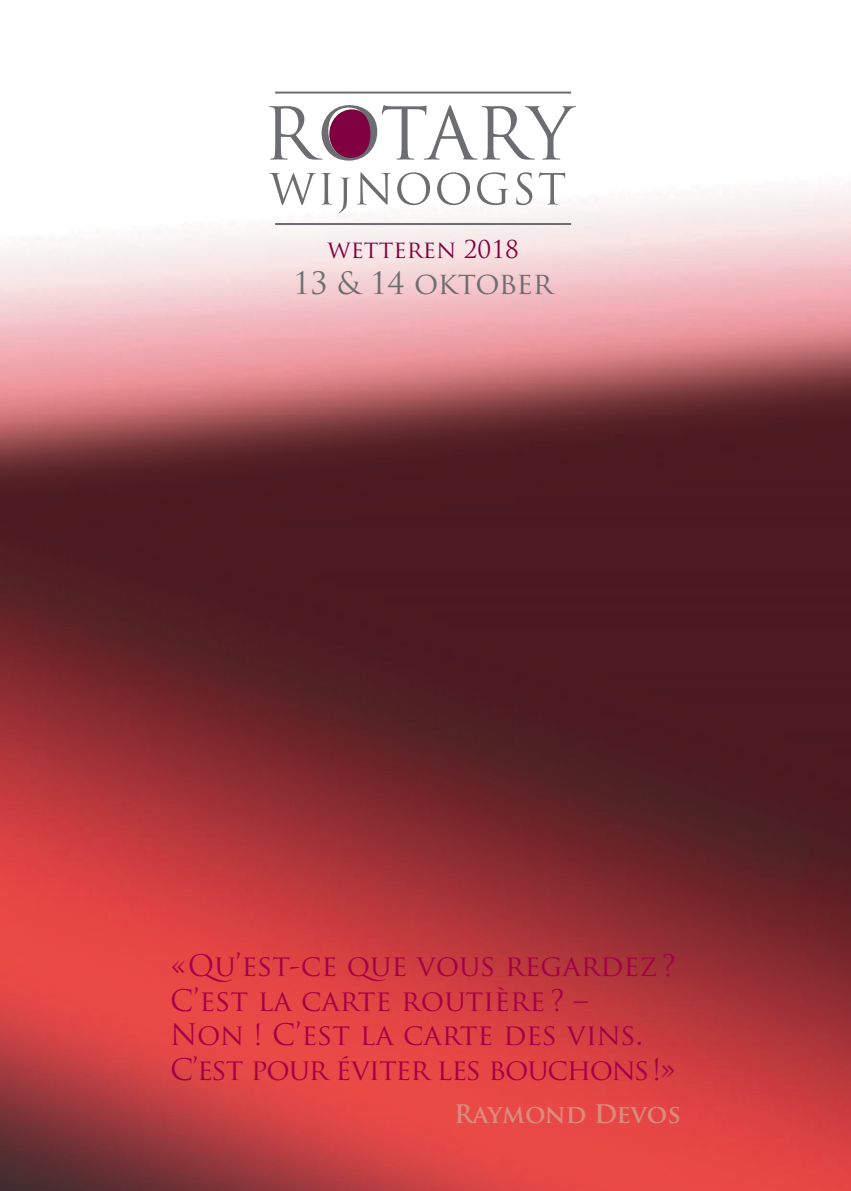
<style>
.page{position:relative;width:851px;height:1191px;background:#fff}
.page>*{position:absolute;margin:0;border:0;box-sizing:border-box;transform-origin:0 0}
.t1{font:30px "Trajan Pro";letter-spacing:-.01em;color:#6c6d70}
.t2{font:29px/34.8px "Trajan Pro";color:#a30146}
.t3{font:700 24.8px "Trajan Pro";letter-spacing:-.005em;color:#db8b7d}
.t4{font:24px "Trajan Pro";color:#80013f}
</style>
<div class="page">
<img style="left:0;top:91px;width:850px;height:1100px">
<svg style="left:269px;top:172px;width:296px;height:41px"></svg>
<svg style="left:269px;top:105px;width:307px;height:56px"></svg>
<hr style="left:275px;top:223px;width:296px;height:2px;background:#6c6d70">
<hr style="left:275px;top:92px;width:296px;height:2px;background:#6c6d70">
<p class="t4" style="left:327px;top:234px;width:193px">wetteren 2018</p>
<p class="t1" style="left:293px;top:264px;width:261px">13 &amp; 14 oktober</p>
<p class="t2" style="left:170px;top:947px;width:508px">« Qu’est-ce que vous regardez ?<br>C’est la carte routière ? –<br>Non ! C’est la carte des vins.<br>C’est pour éviter les bouchons ! »</p>
<p class="t3" style="left:454px;top:1098px;width:228px">Raymond Devos</p>
</div>
